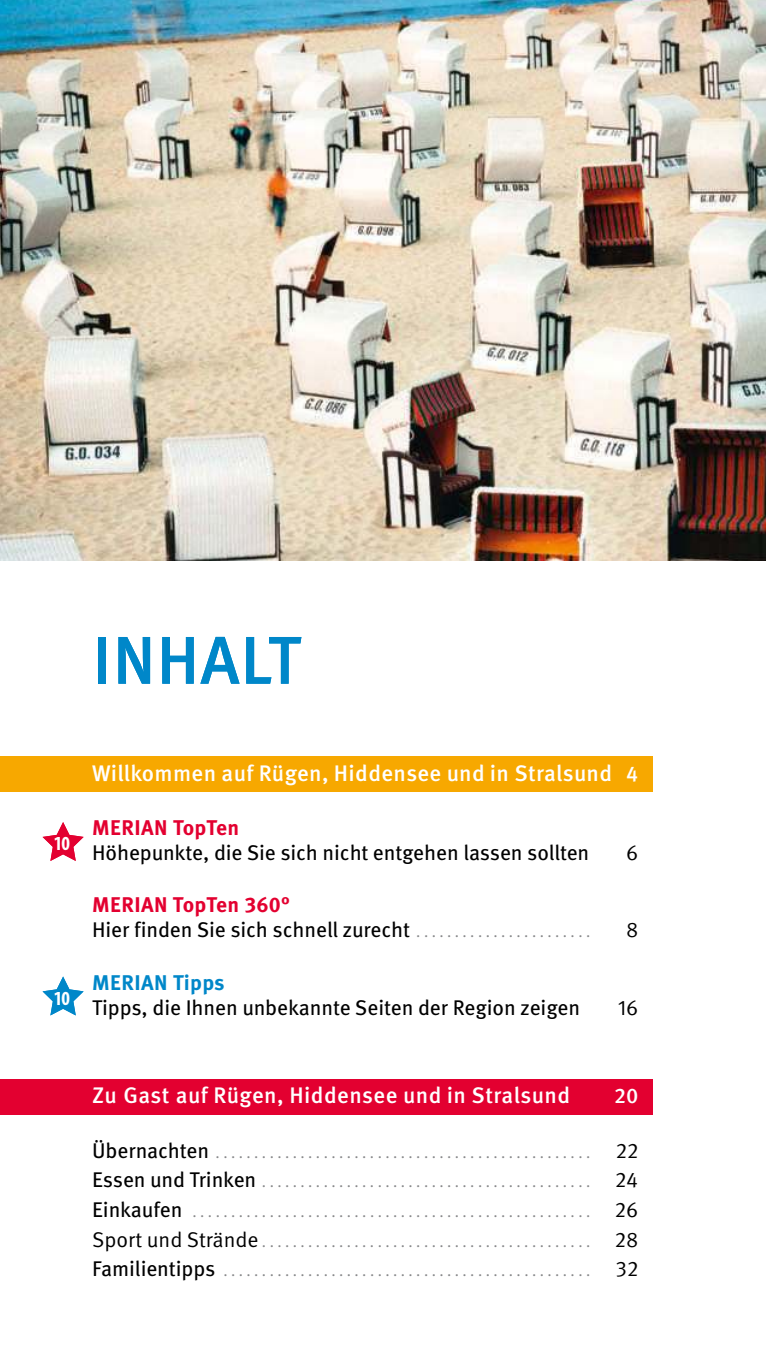
<style>
.page{position:relative;width:766px;height:1347px;background:#fff}
.page>*{position:absolute;margin:0;border:0;box-sizing:border-box;transform-origin:0 0}
.t1{font:500 67.5px "Meta Pro";letter-spacing:.01em;color:#0087c9}
.t2{font:500 22.5px "Meta Pro";letter-spacing:.015em;color:#fff}
.t3{font:21.25px/25px "Meta Pro";letter-spacing:-.005em;color:#000}
.t4{font:700 21.25px "Meta Pro";letter-spacing:.015em;color:#e30030}
.t5{font:700 21.25px "Meta Pro";letter-spacing:.02em;color:#0087c9}
.t6{font:21.25px "Meta Pro Norm";color:#000}
.t7{font:500 21.25px "Meta Pro";color:#fff}
.t8{font:700 condensed 20px "Myriad Pro";color:#fff}
.t9{font:15px/29.5px "Meta Pro Norm";color:#868789;text-align:justify}
.s1{font-size:21.25px}
.s2{font-weight:700;color:#e30030}
.s3{font-family:"Meta Pro Norm";font-size:15px;color:#868789}
.s4{font-family:"Meta Pro";font-size:21.25px;color:#000}
.s5{font-size:21.25px;color:#000}
</style>
<div class="page">
<div style="left:0;top:1079px;width:652px;height:35px;background:#e30030"></div>
<div style="left:0;top:756px;width:652px;height:36px;background:#f7a800"></div>
<svg style="left:43px;top:822px;width:41px;height:39px"></svg>
<svg style="left:43px;top:976px;width:41px;height:39px"></svg>
<img style="left:0;top:0;width:765px;height:560px">
<h1 class="t1" style="left:92px;top:634px;width:209px">INHALT</h1>
<h3 class="t8" style="left:55px;top:831px;width:17px">10</h3>
<h3 class="t8" style="left:55px;top:986px;width:17px">10</h3>
<h2 class="t2" style="left:92px;top:764px;width:547px">Willkommen auf Rügen, Hiddensee und in Stralsund <span class="s1">4</span></h2>
<h3 class="t4" style="left:92px;top:819px;width:148px">MERIAN TopTen</h3>
<h3 class="t3" style="left:92px;top:841px;width:498px">Höhepunkte, die Sie sich nicht entgehen lassen sollten</h3>
<h3 class="t6" style="left:626px;top:844px;width:14px">6</h3>
<h3 class="t3" style="left:92px;top:893px;width:499px"><span class="s2">MERIAN TopTen 360°<br></span>Hier finden Sie sich schnell zurecht <span class="s3">. . . . . . . . . . . . . . . . . . . . . . .</span></h3>
<h3 class="t6" style="left:626px;top:921px;width:14px">8</h3>
<h3 class="t5" style="left:92px;top:973px;width:134px">MERIAN Tipps</h3>
<h3 class="t3" style="left:92px;top:995px;width:489px">Tipps, die Ihnen unbekannte Seiten der Region zeigen</h3>
<h3 class="t6" style="left:617px;top:998px;width:22px">16</h3>
<h2 class="t2" style="left:92px;top:1086px;width:479px">Zu Gast auf Rügen, Hiddensee und in Stralsund</h2>
<h3 class="t7" style="left:614px;top:1087px;width:26px">20</h3>
<p class="t9" style="left:92px;top:1138px;width:547px"><span class="s4">Übernachten</span> ................................................. <span class="s5">22<br></span><span class="s4">Essen und Trinken</span> ........................................... <span class="s5">24<br></span><span class="s4">Einkaufen</span> .................................................... <span class="s5">26<br>Sport und Strände</span> . . . . . . . . . . . . . . . . . . . . . . . . . . . . . . . . . . . . . . . . . . . <span class="s5">28<br></span><span class="s4">Familientipps</span> ................................................ <span class="s5">32</span></p>
</div>
